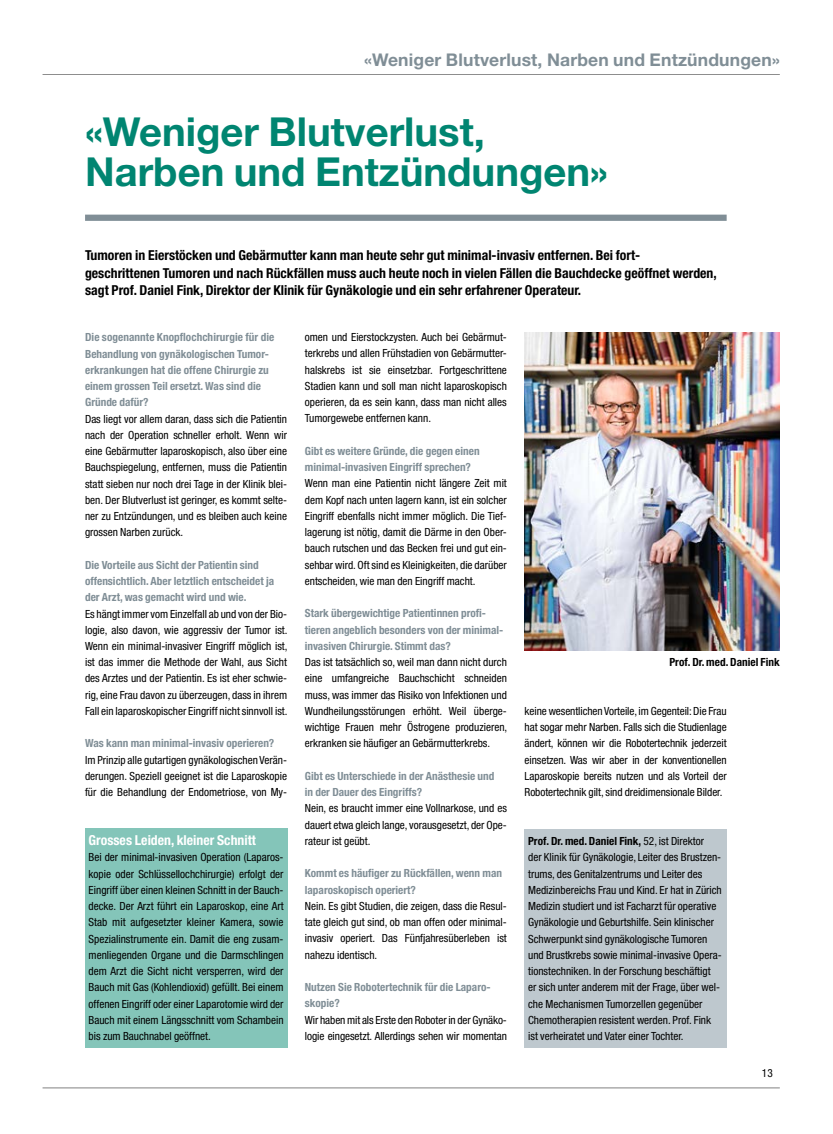
<style>
.page{position:relative;width:833px;height:1134px;background:#fff}
.page>*{position:absolute;margin:0;border:0;box-sizing:border-box;transform-origin:0 0}
.t1{font:700 40px/40px "Helvetica Neue LT Std";color:#008571}
.t2{font:700 17.5px "Helvetica Neue LT Std";letter-spacing:.01em;color:#808e96}
.t3{font:700 condensed 13.75px/17.5px "Helvetica Neue LT Pro";color:#000}
.t4{font:700 condensed 13.75px "Helvetica Neue LT Pro";color:#fff}
.t5{font:condensed 11.25px/16.2px "Helvetica Neue LT Pro";color:#000;text-align:justify}
.t6{font:700 condensed 11.25px/16.2px "Helvetica Neue LT Pro";color:#808e96}
.t7{font:700 condensed 11.25px "Helvetica Neue LT Pro";color:#000}
.s1{font-weight:700}
</style>
<div class="page">
<hr style="left:43px;top:1088px;width:737px;height:1px;background:#000">
<hr style="left:43px;top:74px;width:737px;height:1px;background:#000">
<img style="left:524px;top:332px;width:256px;height:318px">
<div style="left:85px;top:215px;width:641px;height:6px;background:#808e96"></div>
<div style="left:85px;top:828px;width:202px;height:219px;background:#84c5b9"></div>
<div style="left:524px;top:829px;width:202px;height:218px;background:#bec8ce"></div>
<h2 class="t2" style="left:364px;top:49px;width:417px">«Weniger Blutverlust, Narben und Entzündungen»</h2>
<h1 class="t1" style="left:85px;top:111px;width:524px">«Weniger Blutverlust,<br>Narben und Entzündungen»</h1>
<p class="t3" style="left:85px;top:246px;width:633px">Tumoren in Eierstöcken und Gebärmutter kann man heute sehr gut minimal-invasiv entfernen. Bei fort&shy;geschrittenen Tumoren und nach Rückfällen muss auch heute noch in vielen Fällen die Bauchdecke geöffnet werden, sagt Prof. Daniel Fink, Direktor der Klinik für Gynäkologie und ein sehr erfahrener Operateur.</p>
<p class="t6" style="left:85px;top:329px;width:191px">Die sogenannte Knopflochchirurgie für die Behandlung von gynäkologischen Tumor&shy;erkrankungen hat die offene Chirurgie zu einem grossen Teil ersetzt. Was sind die Gründe dafür?</p>
<p class="t5" style="left:85px;top:410px;width:203px">Das liegt vor allem daran, dass sich die Patientin nach der Operation schneller erholt. Wenn wir eine Gebärmutter laparoskopisch, also über eine Bauchspiegelung, entfernen, muss die Patientin statt sieben nur noch drei Tage in der Klinik blei&shy;ben. Der Blutverlust ist geringer, es kommt selte&shy;ner zu Entzündungen, und es bleiben auch keine grossen Narben zurück.</p>
<p class="t6" style="left:85px;top:557px;width:191px">Die Vorteile aus Sicht der Patientin sind offensichtlich. Aber letztlich entscheidet ja der Arzt, was gemacht wird und wie.</p>
<p class="t5" style="left:85px;top:605px;width:204px">Es hängt immer vom Einzelfall ab und von der Bio&shy;logie, also davon, wie aggressiv der Tumor ist.<br>Wenn ein minimal-invasiver Eingriff möglich ist, ist das immer die Methode der Wahl, aus Sicht des Arztes und der Patientin. Es ist eher schwie&shy;rig, eine Frau davon zu überzeugen, dass in ihrem Fall ein laparoskopischer Eingriff nicht sinnvoll ist.</p>
<p class="t6" style="left:85px;top:735px;width:191px">Was kann man minimal-invasiv operieren?</p>
<p class="t5" style="left:85px;top:751px;width:203px">Im Prinzip alle gutartigen gynäkologischen Verän&shy;derungen. Speziell geeignet ist die Laparoskopie für die Behandlung der Endometriose, von My-</p>
<p class="t4" style="left:89px;top:832px;width:169px">Grosses Leiden, kleiner Schnitt</p>
<p class="t5" style="left:89px;top:849px;width:196px">Bei der minimal-invasiven Operation (Laparos&shy;kopie oder Schlüssellochchirurgie) erfolgt der Eingriff über einen kleinen Schnitt in der Bauch&shy;decke. Der Arzt führt ein Laparoskop, eine Art Stab mit aufgesetzter kleiner Kamera, sowie Spezialinstrumente ein. Damit die eng zusam&shy;menliegenden Organe und die Darmschlingen dem Arzt die Sicht nicht versperren, wird der Bauch mit Gas (Kohlendioxid) gefüllt. Bei einem offenen Eingriff oder einer Laparotomie wird der Bauch mit einem Längsschnitt vom Schambein bis zum Bauchnabel geöffnet.</p>
<p class="t5" style="left:305px;top:329px;width:203px">omen und Eierstockzysten. Auch bei Gebärmut&shy;terkrebs und allen Frühstadien von Gebärmutter&shy;halskrebs ist sie einsetzbar. Fortgeschrittene Stadien kann und soll man nicht laparoskopisch operieren, da es sein kann, dass man nicht alles Tumorgewebe entfernen kann.</p>
<p class="t6" style="left:305px;top:443px;width:176px">Gibt es weitere Gründe, die gegen einen minimal-invasiven Eingriff sprechen?</p>
<p class="t5" style="left:305px;top:475px;width:203px">Wenn man eine Patientin nicht längere Zeit mit dem Kopf nach unten lagern kann, ist ein solcher Eingriff ebenfalls nicht immer möglich. Die Tief&shy;lagerung ist nötig, damit die Därme in den Ober&shy;bauch rutschen und das Becken frei und gut ein&shy;sehbar wird. Oft sind es Kleinigkeiten, die darüber entscheiden, wie man den Eingriff macht.</p>
<p class="t6" style="left:305px;top:605px;width:200px">Stark übergewichtige Patientinnen profi&shy;tieren angeblich besonders von der minimal&shy;invasiven Chirurgie. Stimmt das?</p>
<p class="t5" style="left:305px;top:654px;width:204px">Das ist tatsächlich so, weil man dann nicht durch eine umfangreiche Bauchschicht schneiden muss, was immer das Risiko von Infektionen und Wundheilungsstörungen erhöht. Weil überge&shy;wichtige Frauen mehr Östrogene produzieren, erkranken sie häufiger an Gebärmutterkrebs.</p>
<p class="t6" style="left:305px;top:768px;width:191px">Gibt es Unterschiede in der Anästhesie und in der Dauer des Eingriffs?</p>
<p class="t5" style="left:305px;top:800px;width:203px">Nein, es braucht immer eine Vollnarkose, und es dauert etwa gleich lange, vorausgesetzt, der Ope&shy;rateur ist geübt.</p>
<p class="t6" style="left:305px;top:865px;width:199px">Kommt es häufiger zu Rückfällen, wenn man laparoskopisch operiert?</p>
<p class="t5" style="left:305px;top:898px;width:203px">Nein. Es gibt Studien, die zeigen, dass die Resul&shy;tate gleich gut sind, ob man offen oder minimal&shy;invasiv operiert. Das Fünfjahresüberleben ist nahezu identisch.</p>
<p class="t6" style="left:305px;top:979px;width:186px">Nutzen Sie Robotertechnik für die Laparo&shy;skopie?</p>
<p class="t5" style="left:305px;top:1011px;width:203px">Wir haben mit als Erste den Roboter in der Gynäko&shy;logie eingesetzt. Allerdings sehen wir momentan</p>
<p class="t7" style="left:669px;top:656px;width:112px">Prof. Dr. med. Daniel Fink</p>
<p class="t5" style="left:524px;top:703px;width:203px">keine wesentlichen Vorteile, im Gegenteil: Die Frau hat sogar mehr Narben. Falls sich die Studienlage ändert, können wir die Robotertechnik jederzeit einsetzen. Was wir aber in der konventionellen Laparoskopie bereits nutzen und als Vorteil der Robotertechnik gilt, sind dreidimensionale Bilder.</p>
<p class="t5" style="left:528px;top:833px;width:195px;text-align:left"><span class="s1">Prof. Dr. med. Daniel Fink,</span> 52, ist Direktor<br>der Klinik für Gynäkologie, Leiter des Brustzen&shy;trums, des Genitalzentrums und Leiter des Medizinbereichs Frau und Kind. Er hat in Zürich Medizin studiert und ist Facharzt für operative Gynäkologie und Geburtshilfe. Sein klinischer Schwerpunkt sind gynäkologische Tumoren und Brustkrebs sowie minimal-invasive Opera&shy;tionstechniken. In der Forschung beschäftigt<br>er sich unter anderem mit der Frage, über wel&shy;che Mechanismen Tumorzellen gegenüber Chemotherapien resistent werden. Prof. Fink ist verheiratet und Vater einer Tochter.</p>
<p class="t5" style="left:762px;top:1065px;width:12px">13</p>
</div>
